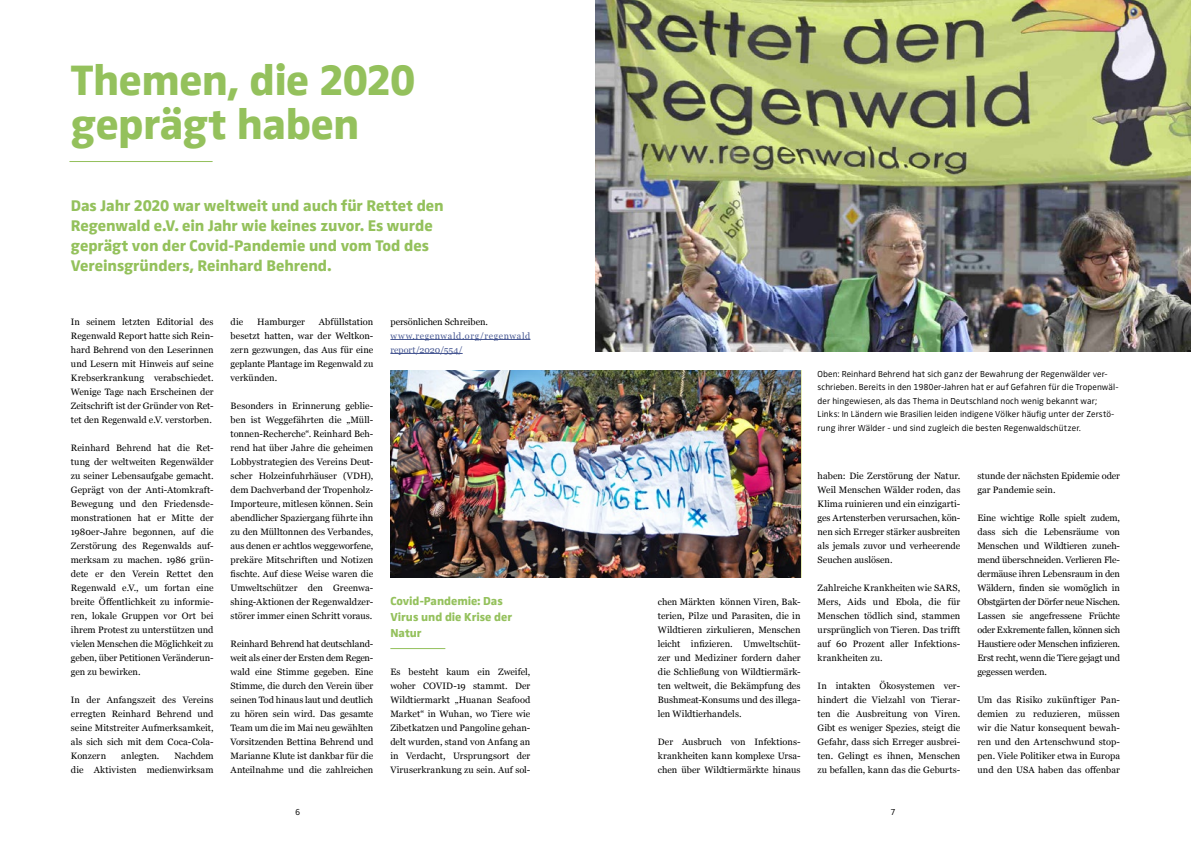
<style>
.page{position:relative;width:1191px;height:842px;background:#fff}
.page>*{position:absolute;margin:0;border:0;box-sizing:border-box;transform-origin:0 0}
.t1{font:800 44px/44px "Zwo Pro";letter-spacing:-.01em;color:#94c15c}
.t2{font:800 16px/20px "Zwo Pro";letter-spacing:-.005em;color:#94c15c}
.t3{font:800 12px/16px "Zwo Pro";letter-spacing:-.005em;color:#94c15c}
.t4{font:9.2px/14px "Georgia";color:#000;text-align:justify}
.t5{font:300 9px/13.5px "Zwo";letter-spacing:.005em;color:#000}
.t6{font:9px/14px "Georgia";letter-spacing:.055em;color:#465792}
</style>
<div class="page">
<img style="left:391px;top:371px;width:409px;height:207px">
<hr style="left:69px;top:161px;width:144px;height:1px;background:#94c15c">
<img style="left:595px;top:0;width:596px;height:351px">
<hr style="left:390px;top:339px;width:140px;height:1px;background:#465792">
<hr style="left:390px;top:353px;width:72px;height:1px;background:#465792">
<hr style="left:390px;top:648px;width:55px;height:1px;background:#94c15c">
<h1 class="t1" style="left:71px;top:55px;width:346px">Themen, die 2020 geprägt haben</h1>
<h2 class="t2" style="left:71px;top:195px;width:374px">Das Jahr 2020 war weltweit und auch für Rettet den Regenwald e.V. ein Jahr wie keines zuvor. Es wurde geprägt von der Covid-Pandemie und vom Tod des Vereinsgründers, Reinhard Behrend.</h2>
<p class="t4" style="left:71px;top:314px;width:144px">In seinem letzten Editorial des Regenwald Report hatte sich Rein&shy;hard Behrend von den Leserinnen und Lesern mit Hinweis auf seine Krebserkrankung verabschiedet.<br>Wenige Tage nach Erscheinen der Zeitschrift ist der Gründer von Ret&shy;tet den Regenwald e.V. verstorben.</p>
<p class="t4" style="left:71px;top:440px;width:144px">Reinhard Behrend hat die Ret&shy;tung der weltweiten Regenwälder zu seiner Lebensaufgabe gemacht.<br>Geprägt von der Anti-Atomkraft-Bewegung und den Friedensde&shy;monstrationen hat er Mitte der 1980er-Jahre begonnen, auf die Zerstörung des Regenwalds auf&shy;merksam zu machen. 1986 grün&shy;dete er den Verein Rettet den Regenwald e.V., um fortan eine breite Öffentlichkeit zu informie&shy;ren, lokale Gruppen vor Ort bei ihrem Protest zu unterstützen und vielen Menschen die Möglichkeit zu geben, über Petitionen Veränderun&shy;gen zu bewirken.</p>
<p class="t4" style="left:71px;top:692px;width:144px">In der Anfangszeit des Vereins erregten Reinhard Behrend und seine Mitstreiter Aufmerksamkeit, als sich sich mit dem Coca-Cola-Konzern</p>
<p class="t4" style="left:71px;top:748px;width:144px;text-align:right">Nachdem<br>die Aktivisten medienwirksam</p>
<p class="t4" style="left:121px;top:748px;width:40px">anlegten.</p>
<p class="t4" style="left:231px;top:314px;width:144px;text-indent:88px">Abfüllstation besetzt hatten, war der Weltkon&shy;zern gezwungen, das Aus für eine geplante Plantage im Regenwald zu verkünden.</p>
<p class="t4" style="left:231px;top:398px;width:144px">Besonders in Erinnerung geblie&shy;ben ist Weggefährten die „Müll&shy;tonnen-Recherche“. Reinhard Beh&shy;rend hat über Jahre die geheimen Lobbystrategien des Vereins Deut&shy;scher Holzeinfuhrhäuser (VDH), dem Dachverband der Tropenholz-Importeure, mitlesen können. Sein abendlicher Spaziergang führte ihn zu den Mülltonnen des Verbandes, aus denen er achtlos weggeworfene, prekäre Mitschriften und Notizen fischte. Auf diese Weise waren die Umweltschützer den Greenwa&shy;shing-Aktionen der Regenwaldzer&shy;störer immer einen Schritt voraus.</p>
<p class="t4" style="left:231px;top:636px;width:144px">Reinhard Behrend hat deutschland&shy;weit als einer der Ersten dem Regen&shy;wald eine Stimme gegeben. Eine Stimme, die durch den Verein über seinen Tod hinaus laut und deutlich zu hören sein wird. Das gesamte Team um die im Mai neu gewählten Vorsitzenden Bettina Behrend und Marianne Klute ist dankbar für die Anteilnahme und die zahlreichen</p>
<p class="t4" style="left:231px;top:314px;width:14px">die</p>
<p class="t4" style="left:257px;top:314px;width:49px">Hamburger</p>
<p class="t4" style="left:390px;top:314px;width:99px">persönlichen Schreiben.</p>
<p class="t6" style="left:390px;top:328px;width:141px">www.regenwald.org/regenwald report/2020/554/</p>
<h3 class="t3" style="left:390px;top:592px;width:123px">Covid-Pandemie: Das<br>Virus und die Krise der<br>Natur</h3>
<p class="t4" style="left:390px;top:664px;width:142px">Es besteht kaum ein Zweifel, woher COVID-19 stammt. Der Wildtiermarkt „Huanan Seafood Market“ in Wuhan, wo Tiere wie Zibetkatzen und Pangoline gehan&shy;delt wurden, stand von Anfang an in Verdacht, Ursprungsort der Viruserkrankung zu sein. Auf sol-</p>
<p class="t4" style="left:658px;top:594px;width:144px">chen Märkten können Viren, Bak&shy;terien, Pilze und Parasiten, die in Wildtieren zirkulieren, Menschen leicht infizieren. Umweltschüt&shy;zer und Mediziner fordern daher die Schließung von Wildtiermärk&shy;ten weltweit, die Bekämpfung des Bushmeat-Konsums und des illega&shy;len Wildtierhandels.</p>
<p class="t4" style="left:658px;top:734px;width:144px">Der Ausbruch von Infektions&shy;krankheiten kann komplexe Ursa&shy;chen über Wildtiermärkte hinaus</p>
<p class="t5" style="left:817px;top:367px;width:302px">Oben: Reinhard Behrend hat sich ganz der Bewahrung der Regenwälder ver&shy;schrieben. Bereits in den 1980er-Jahren hat er auf Gefahren für die Tropenwäl&shy;der hingewiesen, als das Thema in Deutschland noch wenig bekannt war; Links: In Ländern wie Brasilien leiden indigene Völker häufig unter der Zerstö&shy;rung ihrer Wälder - und sind zugleich die besten Regenwaldschützer.</p>
<p class="t4" style="left:817px;top:468px;width:144px">haben: Die Zerstörung der Natur.<br>Weil Menschen Wälder roden, das Klima ruinieren und ein einzigarti&shy;ges Artensterben verursachen, kön&shy;nen sich Erreger stärker ausbreiten als jemals zuvor und verheerende Seuchen auslösen.</p>
<p class="t4" style="left:817px;top:580px;width:144px">Zahlreiche Krankheiten wie SARS, Mers, Aids und Ebola, die für Menschen tödlich sind, stammen ursprünglich von Tieren. Das trifft auf 60 Prozent aller Infektions&shy;krankheiten zu.</p>
<p class="t4" style="left:817px;top:678px;width:144px">In intakten Ökosystemen ver&shy;hindert die Vielzahl von Tierar&shy;ten die Ausbreitung von Viren.<br>Gibt es weniger Spezies, steigt die Gefahr, dass sich Erreger ausbrei&shy;ten. Gelingt es ihnen, Menschen zu befallen, kann das die Geburts-</p>
<p class="t4" style="left:977px;top:468px;width:144px">stunde der nächsten Epidemie oder gar Pandemie sein.</p>
<p class="t4" style="left:977px;top:510px;width:144px">Eine wichtige Rolle spielt zudem, dass sich die Lebensräume von Menschen und Wildtieren zuneh&shy;mend überschneiden. Verlieren Fle&shy;dermäuse ihren Lebensraum in den Wäldern, finden sie womöglich in Obstgärten der Dörfer neue Nischen.<br>Lassen sie angefressene Früchte oder Exkremente fallen, können sich Haustiere oder Menschen infizieren.<br>Erst recht, wenn die Tiere gejagt und gegessen werden.</p>
<p class="t4" style="left:977px;top:692px;width:144px">Um das Risiko zukünftiger Pan&shy;demien zu reduzieren, müssen wir die Natur konsequent bewah&shy;ren und den Artenschwund stop&shy;pen. Viele Politiker etwa in Europa und den USA haben das offenbar</p>
<p class="t5" style="left:295px;top:805px;width:7px">6</p>
<p class="t5" style="left:890px;top:805px;width:7px">7</p>
</div>
